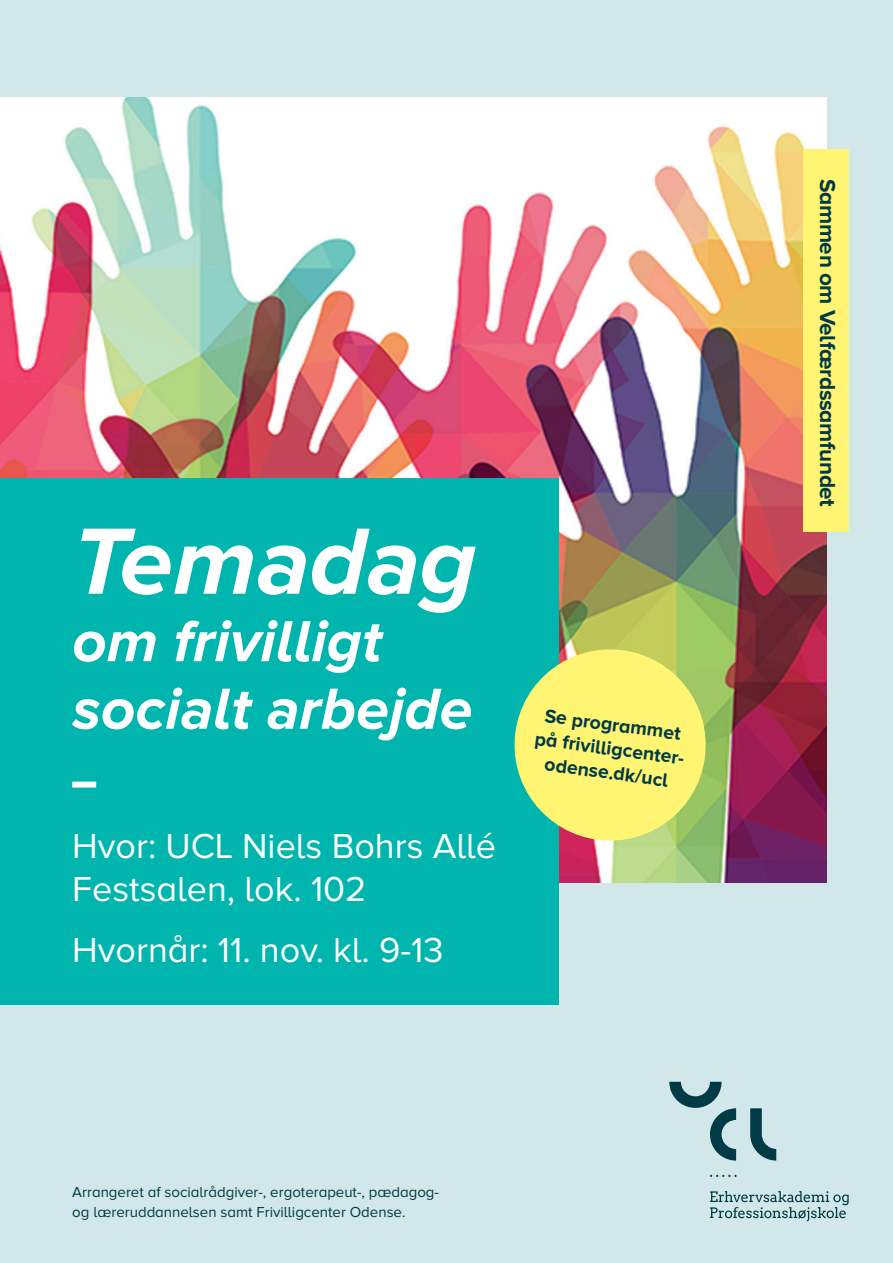
<style>
.page{position:relative;width:893px;height:1263px;background:#d1e7e9}
.page>*{position:absolute;margin:0;border:0;box-sizing:border-box;transform-origin:0 0}
.t1{font:italic 700 97.5px "Proxima Nova A";color:#fff}
.t2{font:italic 700 60px/67.5px "Proxima Nova A";color:#fff}
.t3{font:36px/43.2px "Proxima Nova A";color:#fff}
.t4{font:700 22.5px "Proxima Nova A";letter-spacing:-.015em;color:#003a44}
.t5{font:700 19.5px/24px "Proxima Nova A";color:#003a44;text-align:center}
.t6{font:15px/19.5px "Proxima Nova A";color:#003a44}
</style>
<div class="page">
<img style="left:0;top:98px;width:826px;height:784px">
<svg style="left:710px;top:1175px;width:27px;height:2px"></svg>
<svg style="left:669px;top:1082px;width:67px;height:78px"></svg>
<svg style="left:750px;top:1108px;width:26px;height:52px"></svg>
<svg style="left:710px;top:1191px;width:139px;height:30px"></svg>
<div style="left:0;top:478px;width:558px;height:527px;background:#00b5ae"></div>
<div style="left:804px;top:149px;width:45px;height:382px;background:#fff573"></div>
<div style="left:72px;top:781px;width:24px;height:6px;background:#fff"></div>
<svg style="left:514px;top:643px;width:198px;height:204px"></svg>
<h1 class="t1" style="left:72px;top:506px;width:406px">Temadag</h1>
<h2 class="t2" style="left:72px;top:606px;width:402px">om frivilligt socialt arbejde</h2>
<h3 class="t3" style="left:72px;top:824px;width:425px">Hvor: UCL Niels Bohrs Allé<br>Festsalen, lok. 102</h3>
<h3 class="t3" style="left:72px;top:928px;width:373px">Hvornår: 11. nov. kl. 9-13</h3>
<h3 class="t5" style="left:539px;top:703px;width:156px;rotate:7deg">Se programmet på frivilligcenter&shy;odense.dk/ucl</h3>
<p class="t6" style="left:72px;top:1182px;width:368px">Arrangeret af socialrådgiver-, ergoterapeut-, pædagog&shy;og læreruddannelsen samt Frivilligcenter Odense.</p>
<h3 class="t4" style="left:840px;top:179px;width:330px;rotate:90deg">Sammen om Velfærdssamfundet</h3>
</div>
